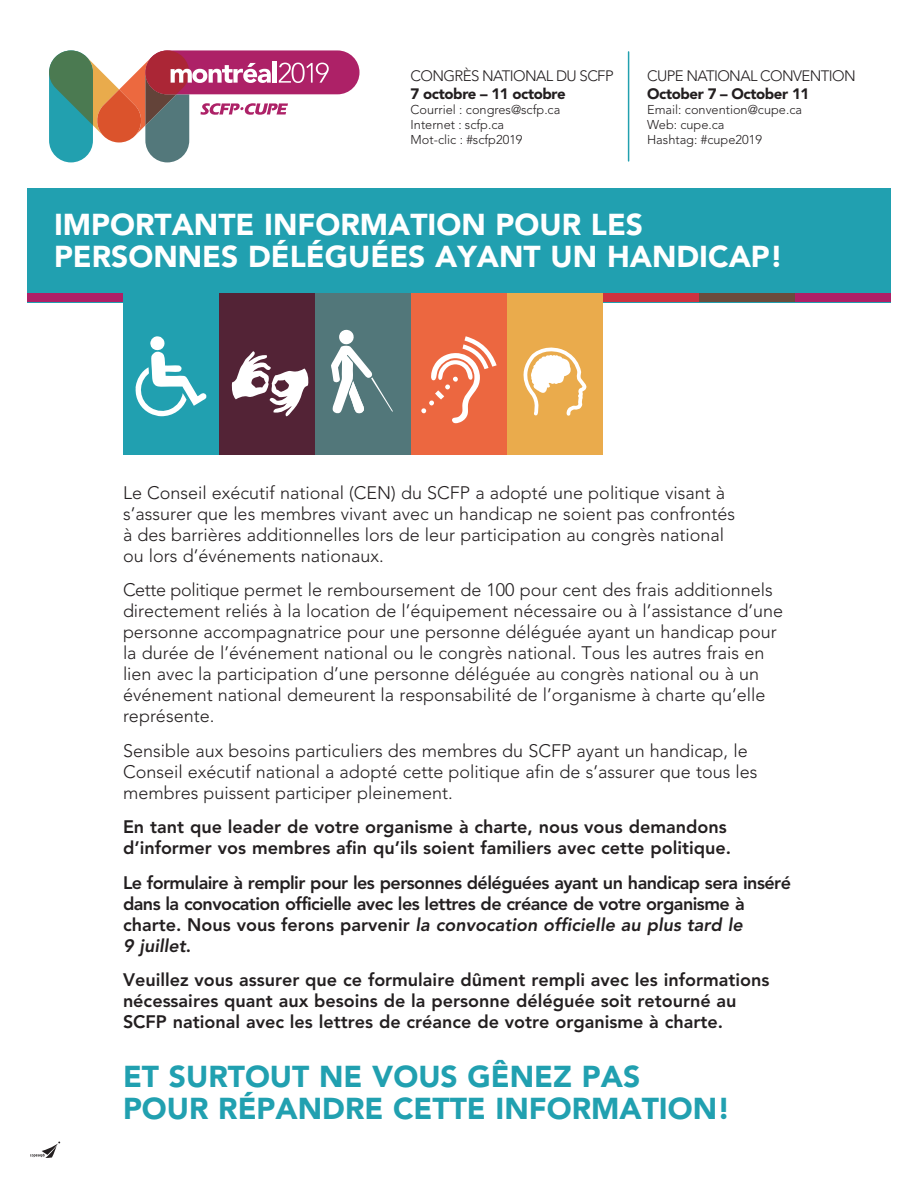
<style>
.page{position:relative;width:918px;height:1188px;background:#fff}
.page>*{position:absolute;margin:0;border:0;box-sizing:border-box;transform-origin:0 0}
.t1{font:900 30px/31.5px "Avenir";color:#fff}
.t2{font:900 30px/31.5px "Avenir";color:#21a0b0}
.t3{font:300 18px/21px "Avenir";color:#231f20}
.t4{font:800 18px/21px "Avenir";color:#231f20}
.t5{font:800 18px/21px "Avenir";letter-spacing:-.03em;color:#231f20}
.t6{font:300 15px/18px "Avenir";letter-spacing:-.04em;color:#231f20}
.t7{font:300 12.75px/15px "Avenir LT Std";color:#231f20}
.s1{font-weight:900}
.s2{font-style:italic}
</style>
<div class="page">
<div style="left:27px;top:188px;width:864px;height:114px;background:#21a0b0"></div>
<div style="left:27px;top:294px;width:96px;height:8px;background:#af1f66"></div>
<div style="left:795px;top:294px;width:96px;height:8px;background:#af1f66"></div>
<div style="left:123px;top:294px;width:96px;height:161px;background:#21a0b0"></div>
<div style="left:219px;top:294px;width:96px;height:161px;background:#532336"></div>
<div style="left:315px;top:294px;width:96px;height:161px;background:#52777a"></div>
<div style="left:411px;top:294px;width:96px;height:161px;background:#ec6740"></div>
<div style="left:507px;top:294px;width:96px;height:161px;background:#eaab4c"></div>
<div style="left:603px;top:294px;width:96px;height:8px;background:#cd323f"></div>
<div style="left:699px;top:294px;width:96px;height:8px;background:#6b4b3d"></div>
<svg style="left:135px;top:336px;width:72px;height:80px"></svg>
<svg style="left:231px;top:351px;width:78px;height:65px"></svg>
<svg style="left:331px;top:330px;width:62px;height:84px"></svg>
<svg style="left:421px;top:336px;width:76px;height:87px"></svg>
<svg style="left:523px;top:347px;width:62px;height:69px"></svg>
<svg style="left:30px;top:1142px;width:30px;height:16px"></svg>
<hr style="left:628px;top:52px;width:1px;height:109px;background:#22a0af">
<div style="left:145px;top:50px;width:215px;height:44px;background:#ad2167;border-radius:22px"></div>
<svg style="left:49px;top:50px;width:280px;height:112px"></svg>
<p class="t6" style="left:411px;top:67px;width:205px">CONGRÈS NATIONAL DU SCFP<br><span class="s1">7 octobre – 11 octobre</span></p>
<p class="t7" style="left:411px;top:102px;width:151px">Courriel : congres@scfp.ca<br>Internet : scfp.ca<br>Mot-clic : #scfp2019</p>
<p class="t6" style="left:647px;top:67px;width:210px">CUPE NATIONAL CONVENTION<br><span class="s1">October 7 – October 11</span></p>
<p class="t7" style="left:647px;top:102px;width:157px">Email: convention@cupe.ca</p>
<p class="t7" style="left:647px;top:117px;width:116px">Web: cupe.ca<br>Hashtag: #cupe2019</p>
<p class="t1" style="left:54px;top:209px;width:731px">IMPORTANTE INFORMATION POUR LES<br>PERSONNES DÉLÉGUÉES AYANT UN HANDICAP!</p>
<p class="t3" style="left:123px;top:482px;width:614px">Le Conseil exécutif national (CEN) du SCFP a adopté une politique visant à s’assurer que les membres vivant avec un handicap ne soient pas confrontés à des barrières additionnelles lors de leur participation au congrès national ou lors d’événements nationaux.</p>
<p class="t3" style="left:123px;top:579px;width:662px">Cette politique permet le remboursement de 100 pour cent des frais additionnels directement reliés à la location de l’équipement nécessaire ou à l’assistance d’une personne accompagnatrice pour une personne déléguée ayant un handicap pour la durée de l’événement national ou le congrès national. Tous les autres frais en lien avec la participation d’une personne déléguée au congrès national ou à un événement national demeurent la responsabilité de l’organisme à charte qu’elle représente.</p>
<p class="t3" style="left:123px;top:740px;width:636px">Sensible aux besoins particuliers des membres du SCFP ayant un handicap, le<br>Conseil exécutif national a adopté cette politique afin de s’assurer que tous les membres puissent participer pleinement.</p>
<p class="t4" style="left:123px;top:816px;width:610px">En tant que leader de votre organisme à charte, nous vous demandons d’informer vos membres afin qu’ils soient familiers avec cette politique.</p>
<p class="t5" style="left:123px;top:872px;width:670px">Le formulaire à remplir pour les personnes déléguées ayant un handicap sera inséré dans la convocation officielle avec les lettres de créance de votre organisme à charte. Nous vous ferons parvenir <span class="s2">la convocation officielle au plus tard le<br>9 juillet</span>.</p>
<p class="t4" style="left:123px;top:969px;width:648px">Veuillez vous assurer que ce formulaire dûment rempli avec les informations nécessaires quant aux besoins de la personne déléguée soit retourné au<br>SCFP national avec les lettres de créance de votre organisme à charte.</p>
<p class="t2" style="left:123px;top:1061px;width:609px">ET SURTOUT NE VOUS GÊNEZ PAS<br>POUR RÉPANDRE CETTE INFORMATION!</p>
</div>
